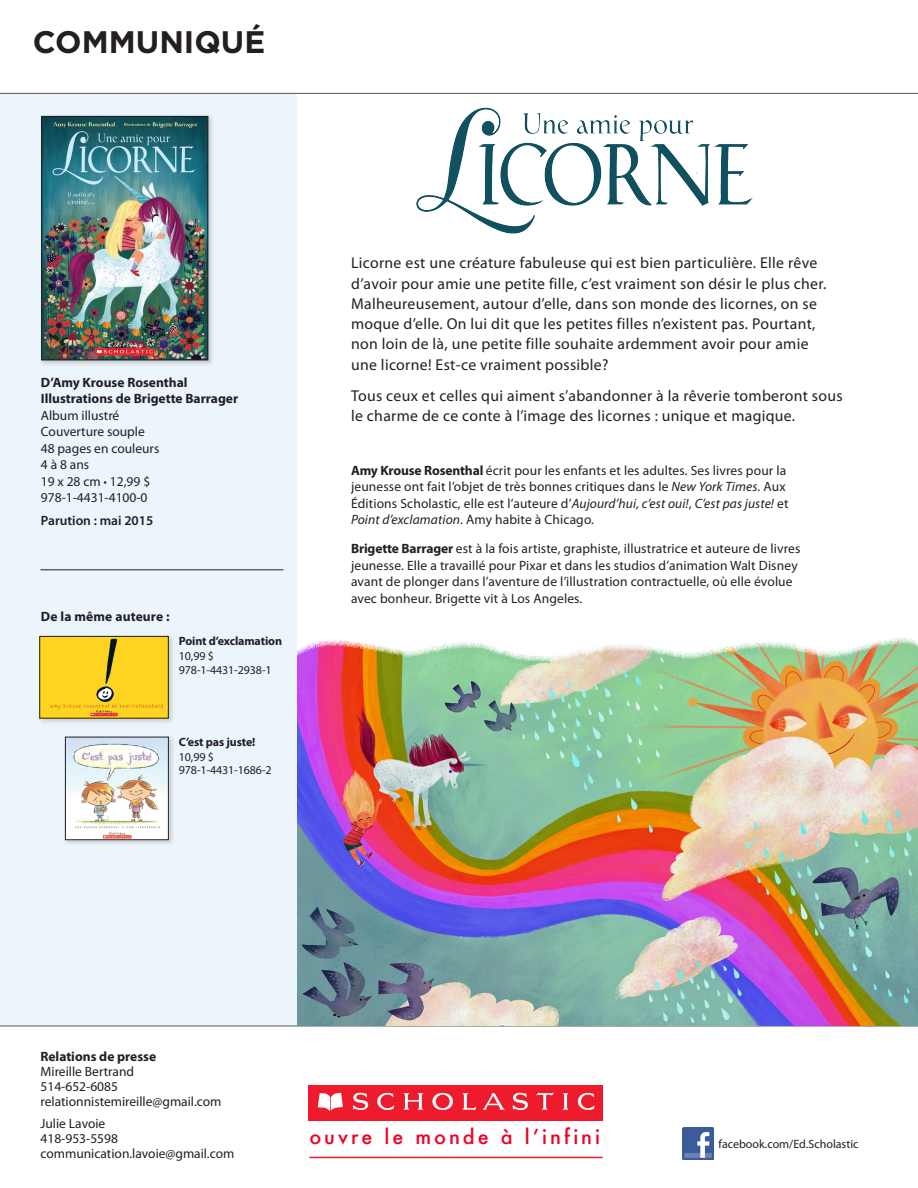
<style>
.page{position:relative;width:918px;height:1188px;background:#fff}
.page>*{position:absolute;margin:0;border:0;box-sizing:border-box;transform-origin:0 0}
.t1{font:700 31.2px "Gotham";color:#231f20}
.t2{font:500 19.8px "Futura";letter-spacing:.15em;color:#ef0027}
.t3{font:15.75px/20.2px "Myriad Pro";letter-spacing:.02em;color:#231f20}
.t4{font:13.5px/16.5px "Myriad Pro";letter-spacing:.01em;color:#231f20}
.t5{font:700 13.5px/16.5px "Myriad Pro";color:#231f20}
.t6{font:600 13.5px "Myriad Pro";color:#231f20}
.t7{font:12px "Myriad Pro";letter-spacing:-.005em;color:#231f20}
.t8{font:700 12px/15px "Myriad Pro";letter-spacing:-.01em;color:#231f20}
.s1{font-weight:700}
.s2{font-weight:400}
.s3{font-style:italic}
</style>
<div class="page">
<div style="left:0;top:94px;width:297px;height:932px;background:#ebf5fb"></div>
<div style="left:38px;top:113px;width:177px;height:254px;background:#231f20;opacity:.2"></div>
<img style="left:43px;top:118px;width:163px;height:240px">
<div style="left:41px;top:116px;width:167px;height:244px;border:1px solid #231f20"></div>
<div style="left:63px;top:734px;width:112px;height:113px;background:#231f20;opacity:.2"></div>
<img style="left:67px;top:739px;width:100px;height:99px">
<div style="left:65px;top:737px;width:104px;height:103px;border:1px solid #231f20"></div>
<img style="left:682px;top:1127px;width:32px;height:32px">
<hr style="left:309px;top:1157px;width:294px;height:1px;background:#ee1b2d">
<div style="left:308px;top:1085px;width:295px;height:36px;background:#ee1b2d"></div>
<svg style="left:318px;top:1093px;width:25px;height:18px"></svg>
<svg style="left:353px;top:1093px;width:15px;height:17px"></svg>
<svg style="left:377px;top:1093px;width:17px;height:17px"></svg>
<svg style="left:403px;top:1093px;width:20px;height:17px"></svg>
<svg style="left:462px;top:1093px;width:14px;height:17px"></svg>
<svg style="left:513px;top:1093px;width:15px;height:17px"></svg>
<svg style="left:536px;top:1092px;width:18px;height:18px"></svg>
<svg style="left:563px;top:1093px;width:6px;height:17px"></svg>
<svg style="left:577px;top:1093px;width:18px;height:17px"></svg>
<svg style="left:432px;top:1093px;width:21px;height:17px"></svg>
<svg style="left:482px;top:1093px;width:23px;height:17px"></svg>
<hr style="left:0;top:1026px;width:918px;height:1px;background:#57585a">
<hr style="left:0;top:93px;width:918px;height:1px;background:#57585a">
<div style="left:37px;top:633px;width:139px;height:92px;background:#231f20;opacity:.2"></div>
<img style="left:41px;top:638px;width:126px;height:79px">
<div style="left:39px;top:636px;width:130px;height:83px;border:1px solid #231f20"></div>
<img style="left:297px;top:638px;width:621px;height:388px">
<img style="left:390px;top:92px;width:393px;height:154px">
<hr style="left:40px;top:570px;width:244px;height:1px;background:#231f20">
<p class="t1" style="left:33px;top:24px;width:234px">COMMUNIQUÉ</p>
<p class="t5" style="left:41px;top:373px;width:199px">D’Amy Krouse Rosenthal<br>Illustrations de Brigette Barrager</p>
<p class="t4" style="left:41px;top:407px;width:120px">Album illustré<br>Couverture souple<br>48 pages en couleurs<br>4 à 8 ans<br>19 x 28 cm <span class="s1">·</span> 12,99 $<br>978-1-4431-4100-0</p>
<p class="t6" style="left:41px;top:513px;width:114px">Parution : mai 2015</p>
<p class="t5" style="left:41px;top:607px;width:130px">De la même auteure :</p>
<p class="t8" style="left:179px;top:633px;width:105px">Point d’exclamation<br><span class="s2">10,99 $</span></p>
<p class="t7" style="left:179px;top:662px;width:94px">978-1-4431-2938-1</p>
<p class="t8" style="left:179px;top:734px;width:78px">C’est pas juste!<br><span class="s2">10,99 $</span></p>
<p class="t7" style="left:179px;top:763px;width:94px">978-1-4431-1686-2</p>
<p class="t3" style="left:351px;top:253px;width:477px">Licorne est une créature fabuleuse qui est bien particulière. Elle rêve d’avoir pour amie une petite fille, c’est vraiment son désir le plus cher.<br>Malheureusement, autour d’elle, dans son monde des licornes, on se moque d’elle. On lui dit que les petites filles n’existent pas. Pourtant, non loin de là, une petite fille souhaite ardemment avoir pour amie une licorne! Est-ce vraiment possible?</p>
<p class="t3" style="left:351px;top:385px;width:493px">Tous ceux et celles qui aiment s’abandonner à la rêverie tomberont sous le charme de ce conte à l’image des licornes : unique et magique.</p>
<p class="t4" style="left:351px;top:462px;width:439px"><span class="s1">Amy Krouse Rosenthal</span> écrit pour les enfants et les adultes. Ses livres pour la jeunesse ont fait l’objet de très bonnes critiques dans le <span class="s3">New York Times</span>. Aux Éditions Scholastic, elle est l’auteure d’<span class="s3">Aujourd’hui, c’est oui!</span>, <span class="s3">C’est pas juste!</span> et <span class="s3">Point d’exclamation</span>. Amy habite à Chicago.</p>
<p class="t4" style="left:351px;top:540px;width:451px"><span class="s1">Brigette Barrager</span> est à la fois artiste, graphiste, illustratrice et auteure de livres jeunesse. Elle a travaillé pour Pixar et dans les studios d’animation Walt Disney avant de plonger dans l’aventure de l’illustration contractuelle, où elle évolue avec bonheur. Brigette vit à Los Angeles.</p>
<p class="t5" style="left:40px;top:1048px;width:117px">Relations de presse</p>
<p class="t4" style="left:40px;top:1063px;width:95px">Mireille Bertrand</p>
<p class="t4" style="left:40px;top:1078px;width:79px">514-652-6085</p>
<p class="t4" style="left:40px;top:1093px;width:182px">relationnistemireille@gmail.com</p>
<p class="t4" style="left:40px;top:1115px;width:66px">Julie Lavoie</p>
<p class="t4" style="left:40px;top:1130px;width:79px">418-953-5598</p>
<p class="t4" style="left:40px;top:1145px;width:195px">communication.lavoie@gmail.com</p>
<p class="t2" style="left:309px;top:1123px;width:292px">ouvre le monde à lʼinfini</p>
<p class="t7" style="left:719px;top:1137px;width:142px">facebook.com/Ed.Scholastic</p>
</div>
